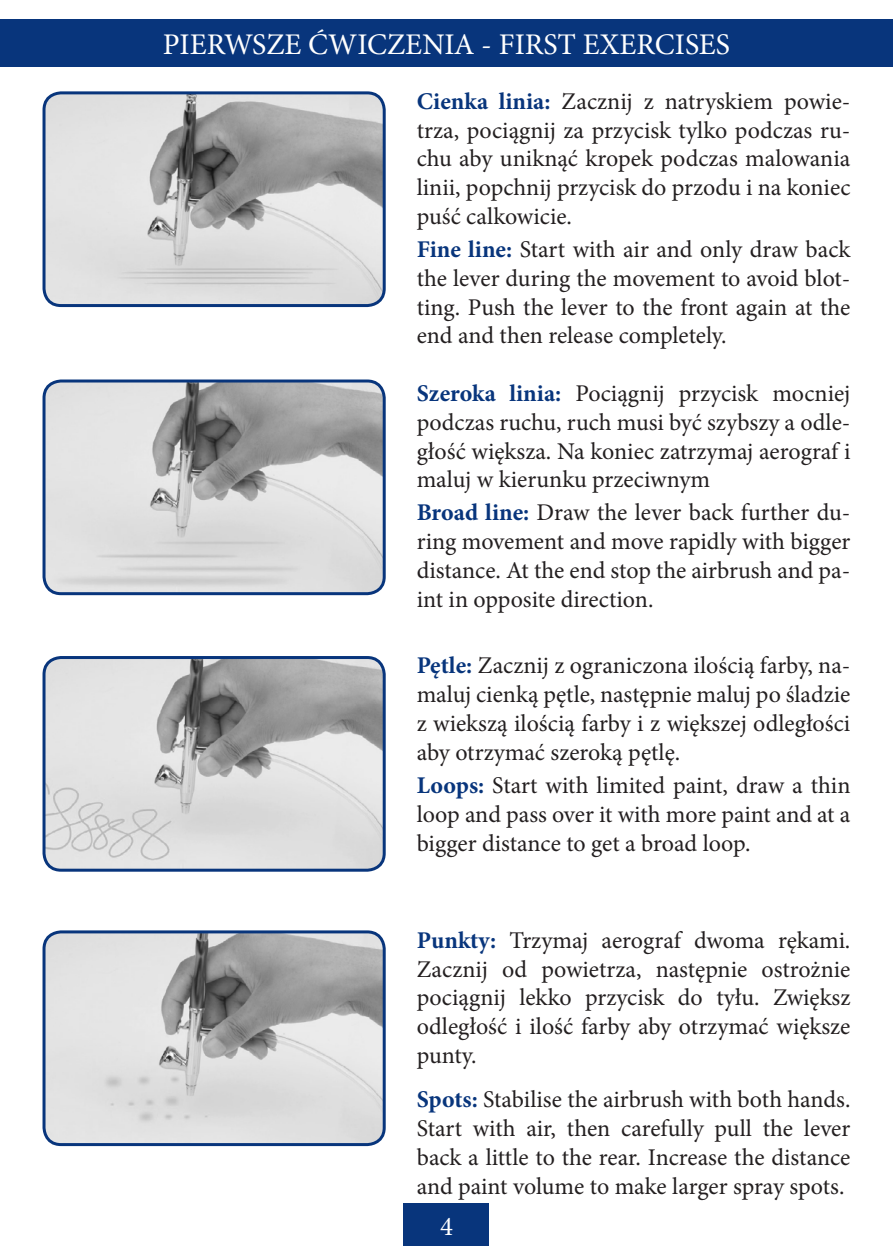
<style>
.page{position:relative;width:893px;height:1259px;background:#fff}
.page>*{position:absolute;margin:0;border:0;box-sizing:border-box;transform-origin:0 0}
.t1{font:30px "Minion Pro";color:#fff}
.t2{font:27px "Minion Pro";color:#fff}
.t3{font:24px/28.8px "Minion Pro";color:#231f20;text-align:justify}
.s1{font-weight:700;color:#08357c}
</style>
<div class="page">
<div style="left:0;top:19px;width:893px;height:47px;background:#08357c"></div>
<img style="left:44px;top:94px;width:338px;height:211px">
<div style="left:43px;top:91px;width:343px;height:216px;border:3px solid #08357c;border-radius:17px"></div>
<div style="left:404px;top:1203px;width:85px;height:43px;background:#08357c"></div>
<img style="left:44px;top:383px;width:338px;height:210px">
<div style="left:43px;top:379px;width:343px;height:216px;border:3px solid #08357c;border-radius:17px"></div>
<img style="left:44px;top:659px;width:339px;height:211px">
<div style="left:43px;top:656px;width:343px;height:215px;border:3px solid #08357c;border-radius:17px"></div>
<img style="left:44px;top:933px;width:338px;height:211px">
<div style="left:43px;top:930px;width:343px;height:216px;border:3px solid #08357c;border-radius:17px"></div>
<p class="t1" style="left:163px;top:24px;width:569px">PIERWSZE ĆWICZENIA - FIRST EXERCISES</p>
<p class="t3" style="left:417px;top:87px;width:435px"><span class="s1">Cienka linia:</span> Zacznij z natryskiem powie&shy;trza, pociągnij za przycisk tylko podczas ru&shy;chu aby uniknąć kropek podczas malowania linii, popchnij przycisk do przodu i na koniec puść calkowicie.</p>
<p class="t3" style="left:417px;top:235px;width:435px"><span class="s1">Fine line:</span> Start with air and only draw back the lever during the movement to avoid blot&shy;ting. Push the lever to the front again at the end and then release completely.</p>
<p class="t3" style="left:417px;top:379px;width:435px"><span class="s1">Szeroka linia:</span> Pociągnij przycisk mocniej podczas ruchu, ruch musi być szybszy a odle&shy;głość większa. Na koniec zatrzymaj aerograf i maluj w kierunku przeciwnym</p>
<p class="t3" style="left:417px;top:498px;width:435px"><span class="s1">Broad line:</span> Draw the lever back further du&shy;ring movement and move rapidly with bigger distance. At the end stop the airbrush and pa&shy;int in opposite direction.</p>
<p class="t3" style="left:417px;top:651px;width:435px"><span class="s1">Pętle:</span> Zacznij z ograniczona ilością farby, na&shy;maluj cienką pętle, następnie maluj po śladzie z wiekszą ilością farby i z większej odległości aby otrzymać szeroką pętlę.</p>
<p class="t3" style="left:417px;top:771px;width:435px"><span class="s1">Loops:</span> Start with limited paint, draw a thin loop and pass over it with more paint and at a bigger distance to get a broad loop.</p>
<p class="t3" style="left:417px;top:926px;width:435px"><span class="s1">Punkty:</span> Trzymaj aerograf dwoma rękami.<br>Zacznij od powietrza, następnie ostrożnie pociągnij lekko przycisk do tyłu. Zwiększ odległość i ilość farby aby otrzymać większe punty.</p>
<p class="t3" style="left:417px;top:1085px;width:435px"><span class="s1">Spots:</span> Stabilise the airbrush with both hands.<br>Start with air, then carefully pull the lever back a little to the rear. Increase the distance and paint volume to make larger spray spots.</p>
<p class="t2" style="left:440px;top:1208px;width:14px">4</p>
</div>
